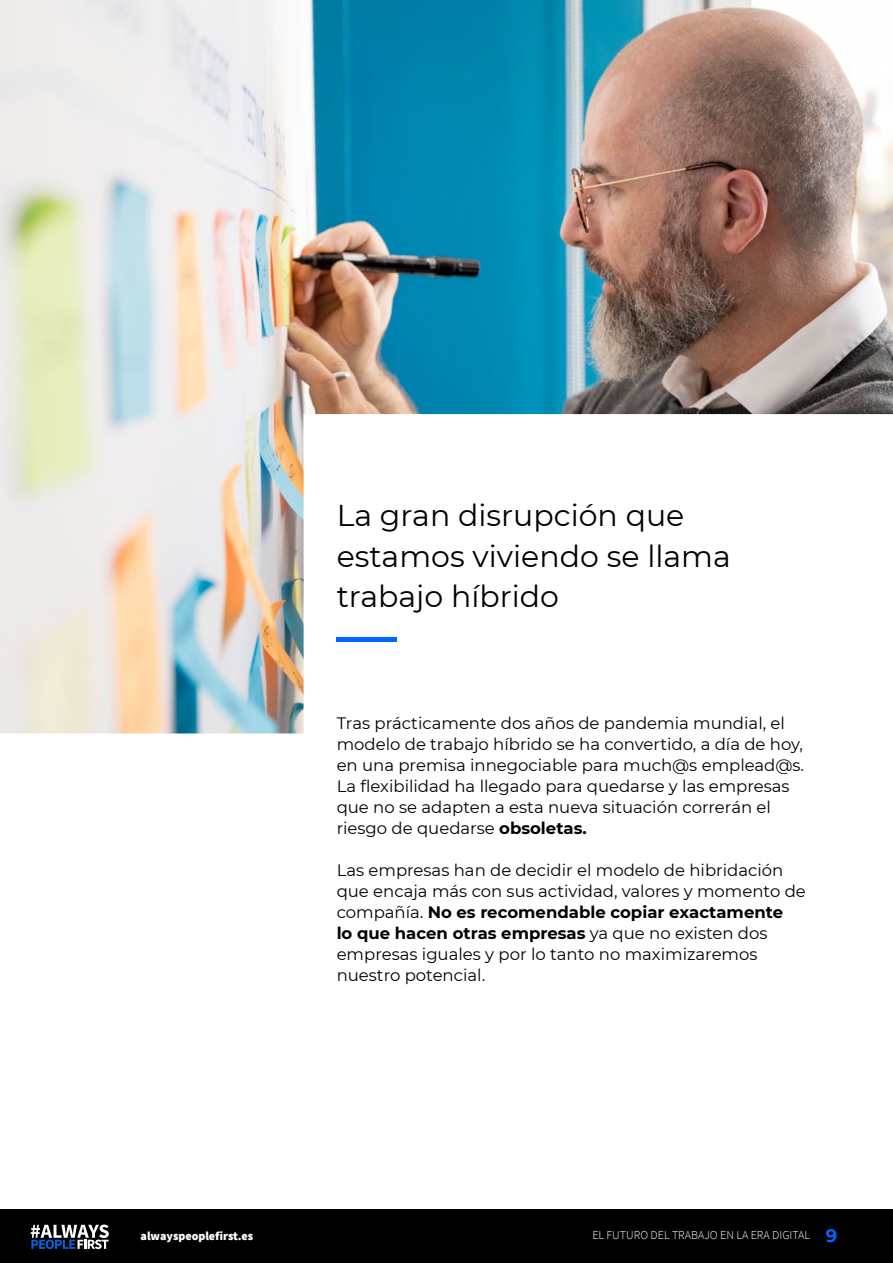
<style>
.page{position:relative;width:893px;height:1263px;background:#fff}
.page>*{position:absolute;margin:0;border:0;box-sizing:border-box;transform-origin:0 0}
.t1{font:30px/40.5px "Montserrat";color:#000}
.t2{font:16.5px/21px "Montserrat";color:#000}
.t3{font:300 12px "Source Sans Pro";color:#fff}
.t4{font:900 12px "Source Sans Pro";color:#fff}
.s1{font-weight:700}
.s2{font-family:"Montserrat";font-weight:700;font-size:18px;color:#0065ff}
</style>
<div class="page">
<div style="left:1px;top:1209px;width:892px;height:54px;background:#000"></div>
<svg style="left:31px;top:1224px;width:78px;height:25px"></svg>
<img style="left:0;top:0;width:893px;height:733px">
<hr style="left:337px;top:638px;width:60px;height:4px;background:#06f">
<h1 class="t1" style="left:337px;top:494px;width:396px">La gran disrupción que estamos viviendo se llama trabajo híbrido</h1>
<p class="t2" style="left:337px;top:712px;width:469px">Tras prácticamente dos años de pandemia mundial, el modelo de trabajo híbrido se ha convertido, a día de hoy, en una premisa innegociable para much@s emplead@s.<br>La flexibilidad ha llegado para quedarse y las empresas que no se adapten a esta nueva situación correrán el riesgo de quedarse <span class="s1">obsoletas.</span></p>
<p class="t2" style="left:337px;top:859px;width:471px">Las empresas han de decidir el modelo de hibridación que encaja más con sus actividad, valores y momento de compañía. <span class="s1">No es recomendable copiar exactamente<br>lo que hacen otras empresas</span> ya que no existen dos empresas iguales y por lo tanto no maximizaremos nuestro potencial.</p>
<p class="t4" style="left:141px;top:1227px;width:114px">alwayspeoplefirst.es</p>
<p class="t3" style="left:592px;top:1227px;width:246px">EL FUTURO DEL TRABAJO EN LA ERA DIGITAL <span class="s2">9</span></p>
</div>
